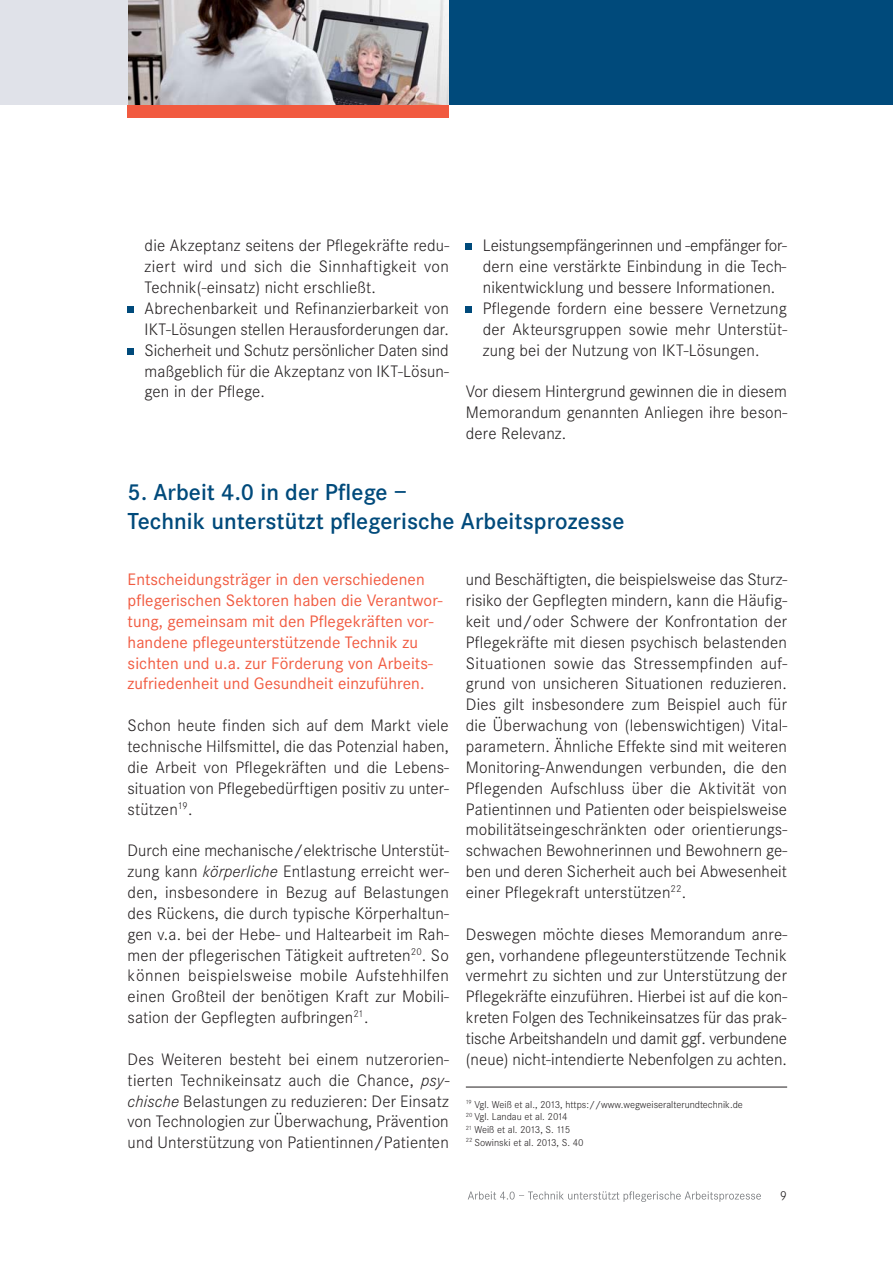
<style>
.page{position:relative;width:893px;height:1262px;background:#fff}
.page>*{position:absolute;margin:0;border:0;box-sizing:border-box;transform-origin:0 0}
.t1{font:600 24px/28.8px "Corporate S";letter-spacing:.005em;color:#004a7b}
.t2{font:300 17.25px/20.9px "Corporate S";letter-spacing:.01em;color:#231f20;text-align:justify}
.t3{font:17.25px/20.9px "Corporate S";letter-spacing:.005em;color:#f15a40}
.t4{font:300 13.5px "Corporate S";color:#231f20}
.t5{font:300 10.5px/12.6px "Corporate S";color:#231f20}
.s1{font-style:italic}
</style>
<div class="page">
<svg style="left:128px;top:306px;width:6px;height:6px"></svg>
<svg style="left:128px;top:348px;width:6px;height:6px"></svg>
<svg style="left:466px;top:244px;width:6px;height:6px"></svg>
<svg style="left:466px;top:306px;width:6px;height:6px"></svg>
<hr style="left:466px;top:1086px;width:321px;height:1px;background:#231f20">
<svg style="left:468px;top:1191px;width:104px;height:8px"></svg>
<div style="left:449px;top:0;width:443px;height:105px;background:#004a7b"></div>
<img style="left:128px;top:0;width:321px;height:105px">
<div style="left:0;top:0;width:128px;height:105px;background:#e0e2e9"></div>
<div style="left:128px;top:105px;width:321px;height:13px;background:#f15a40"></div>
<p class="t2" style="left:145px;top:237px;width:306px;text-align:left">die Akzeptanz seitens der Pflegekräfte redu&shy;ziert wird und sich die Sinnhaftigkeit von Tech nik(-einsatz) nicht erschließt.<br>Abrechenbarkeit und Refinanzierbarkeit von IKT-Lösungen stellen Herausforderungen dar.<br>Sicherheit und Schutz persönlicher Daten sind maßgeblich für die Akzeptanz von IKT-Lösun&shy;gen in der Pflege.</p>
<p class="t2" style="left:483px;top:237px;width:306px;text-align:left">Leistungsempfängerinnen und -empfänger for&shy;dern eine verstärkte Einbindung in die Tech&shy;nikentwicklung und bessere Informationen.<br>Pflegende fordern eine bessere Vernetzung der Akteursgruppen sowie mehr Unterstüt&shy;zung bei der Nutzung von IKT-Lösungen.</p>
<p class="t2" style="left:466px;top:383px;width:323px">Vor diesem Hintergrund gewinnen die in diesem Memorandum genannten Anliegen ihre beson&shy;dere Relevanz.</p>
<h1 class="t1" style="left:128px;top:480px;width:498px">5. Arbeit 4.0 in der Pflege –<br>Technik unterstützt pflegerische Arbeitsprozesse</h1>
<p class="t3" style="left:128px;top:570px;width:316px">Entscheidungsträger in den verschiedenen pflegerischen Sektoren haben die Verantwor&shy;tung, gemeinsam mit den Pflegekräften vor&shy;handene pflegeunterstützende Technik zu sichten und u.a. zur Förderung von Arbeits - zufriedenheit und Gesundheit einzuführen.</p>
<p class="t2" style="left:128px;top:716px;width:323px">Schon heute finden sich auf dem Markt viele technische Hilfsmittel, die das Potenzial haben, die Arbeit von Pflegekräften und die Lebens - situation von Pflegebedürftigen positiv zu unter - stützen<sup>19</sup>.</p>
<p class="t2" style="left:128px;top:842px;width:323px">Durch eine mechanische/elektrische Unterstüt&shy;zung kann <span class="s1">körperliche</span> Entlastung erreicht wer&shy;den, insbesondere in Bezug auf Belastungen des Rückens, die durch typische Körperhaltun&shy;gen v.a. bei der Hebe- und Haltearbeit im Rah&shy;men der pflegerischen Tätigkeit auftreten<sup>20</sup>. So können beispielsweise mobile Aufstehhilfen eine n Großteil der benötigen Kraft zur Mobili&shy;sation der Gepflegten aufbringen<sup>21</sup>.</p>
<p class="t2" style="left:128px;top:1050px;width:323px">Des Weiteren besteht bei einem nutzerorien&shy;tierten Technikeinsatz auch die Chance, <span class="s1">psy&shy;chische</span> Belastungen zu reduzieren: Der Einsatz von Technologien zur Überwachung, Prävention und Unterstützung von Patientinnen/Patienten</p>
<p class="t2" style="left:466px;top:570px;width:323px">und Beschäftigten, die beispielsweise das Sturz&shy;risiko der Gepflegten mindern, kann die Häufig&shy;keit und/oder Schwere der Konfrontation der Pflegekräfte mit diesen psychisch belastenden Situationen sowie das Stressempfinden auf&shy;grund von unsicheren Situationen reduzieren.<br>Dies gilt insbesondere zum Beispiel auch für die Überwa chung von (lebenswichtigen) Vital&shy;parametern. Ähnliche Effekte sind mit weiteren Monitoring-Anwendungen verbunden, die den Pflegenden Aufschluss über die Aktivität von Patientinnen und Patienten oder beispielsweise mobilitätseingeschränkten oder orientierungs&shy;schwachen Bewohnerinnen und Bewohnern ge&shy;ben und deren Sicherheit auch bei Abwesenheit einer Pflegekraft unterstützen<sup>22</sup>.</p>
<p class="t2" style="left:466px;top:925px;width:323px">Deswegen möchte dieses Memorandum anre&shy;gen, vorhandene pflegeunterstützende Technik vermehrt zu sichten und zur Unterstützung der Pflegekräfte einzuführen. Hierbei ist auf die kon&shy;kreten Folgen des Technikeinsatzes für das prak&shy;tische Arbeitshandeln und damit ggf. verbundene (neue) nicht-intendierte Nebenfolgen zu achten.</p>
<p class="t5" style="left:466px;top:1099px;width:278px"><sup>19</sup> Vgl. Weiß et al., 2013, https://www.wegweiseralterundtechnik.de <sup>20</sup> Vgl. Landau et al. 2014<br><sup>21</sup> Weiß et al. 2013, S. 115<br><sup>22</sup> Sowinski et al. 2013, S. 40</p>
<p class="t4" style="left:780px;top:1190px;width:9px">9</p>
</div>
